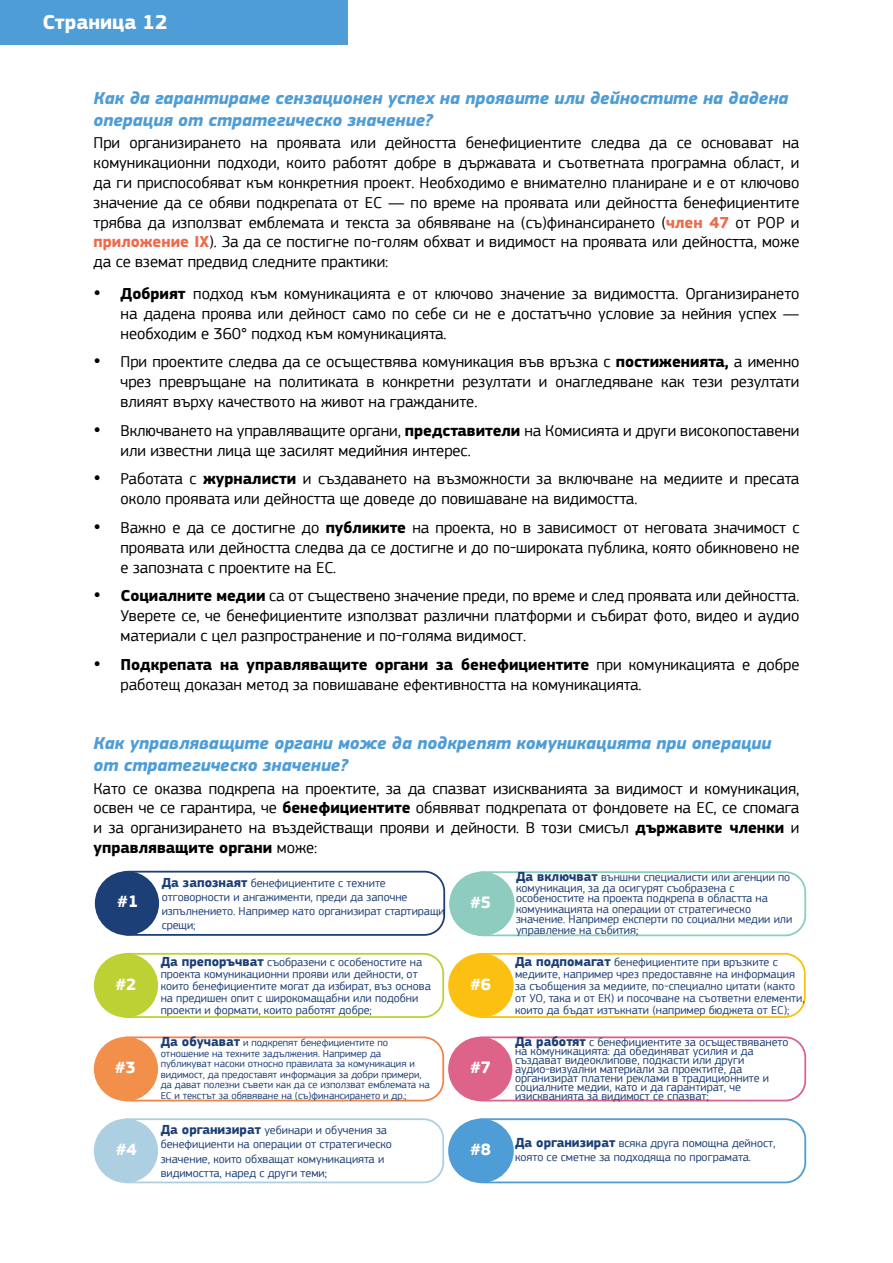
<style>
.page{position:relative;width:893px;height:1263px;background:#fff}
.page>*{position:absolute;margin:0;border:0;box-sizing:border-box;transform-origin:0 0}
.t1{font:700 21px "EC Square Sans Pro";color:#fff}
.t2{font:italic 700 18px/21.6px "EC Square Sans Pro";color:#4f9dd6}
.t3{font:700 17.1px "EC Square Sans Pro";color:#fff}
.t4{font:16.5px/19.8px "EC Square Sans Pro";color:#000;text-align:justify}
.t5{font:12px/12px "EC Square Sans Pro";color:#1d3f77}
.t6{font:10.5px/10.5px "EC Square Sans Pro";color:#1d3f77}
.s1{font-weight:700;color:#ed6b49}
.s2{font-weight:700}
.s3{font-weight:700;font-size:13.5px}
</style>
<div class="page">
<div style="left:0;top:0;width:347px;height:45px;background:#4f9dd6"></div>
<div style="left:108px;top:871px;width:337px;height:65px;border:2px solid #1d3f77;border-radius:20px"></div>
<div style="left:95px;top:871px;width:64px;height:64px;background:#1d3f77;border-radius:50%"></div>
<div style="left:107px;top:953px;width:337px;height:65px;border:2px solid #bed134;border-radius:20px"></div>
<div style="left:94px;top:953px;width:64px;height:64px;background:#bed134;border-radius:50%"></div>
<div style="left:107px;top:1036px;width:337px;height:65px;border:2px solid #f08449;border-radius:20px"></div>
<div style="left:94px;top:1037px;width:64px;height:64px;background:#f28f4b;border-radius:50%"></div>
<div style="left:107px;top:1118px;width:337px;height:65px;border:2px solid #adcfe2;border-radius:20px"></div>
<div style="left:94px;top:1119px;width:64px;height:64px;background:#adcfe2;border-radius:50%"></div>
<div style="left:463px;top:871px;width:343px;height:65px;border:2px solid #8dccbf;border-radius:20px"></div>
<div style="left:449px;top:872px;width:66px;height:64px;background:#8dccbf;border-radius:50%"></div>
<div style="left:462px;top:953px;width:344px;height:65px;border:2px solid #fcc012;border-radius:20px"></div>
<div style="left:448px;top:953px;width:66px;height:64px;background:#fcc012;border-radius:50%"></div>
<div style="left:462px;top:1036px;width:344px;height:65px;border:2px solid #de6389;border-radius:20px"></div>
<div style="left:448px;top:1037px;width:64px;height:64px;background:#de6389;border-radius:50%"></div>
<div style="left:462px;top:1118px;width:344px;height:65px;border:2px solid #4f9dd6;border-radius:20px"></div>
<div style="left:448px;top:1119px;width:66px;height:64px;background:#4f9dd6;border-radius:50%"></div>
<p class="t1" style="left:43px;top:9px;width:127px">Страница 12</p>
<p class="t2" style="left:94px;top:88px;width:697px">Как да гарантираме сензационен успех на проявите или дейностите на дадена операция от стратегическо значение?</p>
<p class="t4" style="left:94px;top:133px;width:707px">При организирането на проявата или дейността бенефициентите следва да се основават на комуникационни подходи, които работят добре в държавата и съответната програмна област, и да ги приспособяват към конкретния проект. Необходимо е внимателно планиране и е от ключово значение да се обяви подкрепата от ЕС — по време на проявата или дейността бенефициентите трябва да използват емблемата и текста за обявяване на (съ)финансирането (<span class="s1">член 47</span> от РОР и <span class="s1">приложение IX</span>). За да се постигне по-голям обхват и видимост на проявата или дейността, може да се вземат предвид следните практики:</p>
<p class="t4" style="left:121px;top:284px;width:680px;text-indent:-27px">• <span class="s2">Добрият</span> подход към комуникацията е от ключово значение за видимостта. Организирането на дадена проява или дейност само по себе си не е достатъчно условие за нейния успех — необходим е 360° подход към комуникацията.</p>
<p class="t4" style="left:121px;top:352px;width:680px;text-indent:-27px">• При проектите следва да се осъществява комуникация във връзка с <span class="s2">постиженията,</span> а именно чрез превръщане на политиката в конкретни резултати и онагледяване как тези резултати влияят върху качеството на живот на гражданите.</p>
<p class="t4" style="left:121px;top:421px;width:680px;text-indent:-27px">• Включването на управляващите органи, <span class="s2">представители</span> на Комисията и други високопоставени или известни лица ще засилят медийния интерес.</p>
<p class="t4" style="left:121px;top:469px;width:680px;text-indent:-27px">• Работата с <span class="s2">журналисти</span> и създаването на възможности за включване на медиите и пресата около проявата или дейността ще доведе до повишаване на видимостта.</p>
<p class="t4" style="left:121px;top:518px;width:680px;text-indent:-27px">• Важно е да се достигне до <span class="s2">публиките</span> на проекта, но в зависимост от неговата значимост с проявата или дейността следва да се достигне и до по-широката публика, която обикновено не е запозната с проектите на ЕС.</p>
<p class="t4" style="left:121px;top:586px;width:680px;text-indent:-27px">• <span class="s2">Социалните медии</span> са от съществено значение преди, по време и след проявата или дейността.<br>Уверете се, че бенефициентите използват различни платформи и събират фото, видео и аудио материали с цел разпространение и по-голяма видимост.</p>
<p class="t4" style="left:121px;top:655px;width:680px;text-indent:-27px">• <span class="s2">Подкрепата на управляващите органи за бенефициентите</span> при комуникацията е добре работещ доказан метод за повишаване ефективността на комуникацията.</p>
<p class="t2" style="left:94px;top:733px;width:679px">Как управляващите органи може да подкрепят комуникацията при операции от стратегическо значение?</p>
<p class="t4" style="left:94px;top:778px;width:707px">Като се оказва подкрепа на проектите, за да спазват изискванията за видимост и комуникация, освен че се гарантира, че <span class="s2">бенефициентите</span> обявяват подкрепата от фондовете на ЕС, се спомага и за организирането на въздействащи прояви и дейности. В този смисъл <span class="s2">държавите членки</span> и <span class="s2">управляващите органи</span> може:</p>
<p class="t3" style="left:117px;top:891px;width:23px">#1</p>
<p class="t5" style="left:516px;top:872px;width:278px;line-height:10.5px"><span class="s3">Да включват</span> външни специалисти или агенции по комуникация, за да осигурят съобразена с особеностите на проекта подкрепа в областта на комуникацията на операции от стратегическо значение. Например експерти по социални медии или управление на събития;</p>
<p class="t5" style="left:162px;top:876px;width:285px;line-height:14.2px"><span class="s3">Да запознаят</span> бенефициентите с техните отговорности и ангажименти, преди да започне изпълнението. Например като организират стартиращи срещи;</p>
<p class="t3" style="left:470px;top:892px;width:23px">#5</p>
<p class="t3" style="left:115px;top:974px;width:23px">#2</p>
<p class="t5" style="left:161px;top:956px;width:272px"><span class="s3">Да препоръчват</span> съобразени с особеностите на проекта комуникационни прояви или дейности, от които бенефициентите могат да избират, въз основа на предишен опит с широкомащабни или подобни проекти и формати, които работят добре;</p>
<p class="t3" style="left:470px;top:974px;width:23px">#6</p>
<p class="t5" style="left:515px;top:956px;width:291px"><span class="s3">Да подпомагат</span> бенефициентите при връзките с медиите, например чрез предоставяне на информация за съобщения за медиите, по-специално цитати (както от УО, така и от ЕК) и посочване на съответни елементи, които да бъдат изтъкнати (например бюджета от ЕС);</p>
<p class="t3" style="left:115px;top:1057px;width:23px">#3</p>
<p class="t6" style="left:161px;top:1038px;width:271px"><span class="s3">Да обучават</span> и подкрепят бенефициентите по отношение на техните задължения. Например да публикуват насоки относно правилата за комуникация и видимост, да предоставят информация за добри примери, да дават полезни съвети как да се използват емблемата на ЕС и текстът за обявяване на (съ)финансирането и др.;</p>
<p class="t3" style="left:470px;top:1057px;width:23px">#7</p>
<p class="t5" style="left:515px;top:1038px;width:275px;line-height:9px"><span class="s3">Да работят</span> с бенефициентите за осъществяването на комуникацията: да обединяват усилия и да създават видеоклипове, подкасти или други аудио-визуални материали за проектите, да организират платени реклами в традиционните и социалните медии, като и да гарантират, че изискванията за видимост се спазват;</p>
<p class="t3" style="left:116px;top:1139px;width:23px">#4</p>
<p class="t5" style="left:161px;top:1123px;width:233px;line-height:14.2px"><span class="s3">Да организират</span> уебинари и обучения за бенефициенти на операции от стратегическо значение, които обхващат комуникацията и видимостта, наред с други теми;</p>
<p class="t3" style="left:470px;top:1139px;width:23px">#8</p>
<p class="t5" style="left:515px;top:1136px;width:262px;line-height:14.2px"><span class="s3">Да организират</span> всяка друга помощна дейност, която се сметне за подходяща по програмата.</p>
</div>
